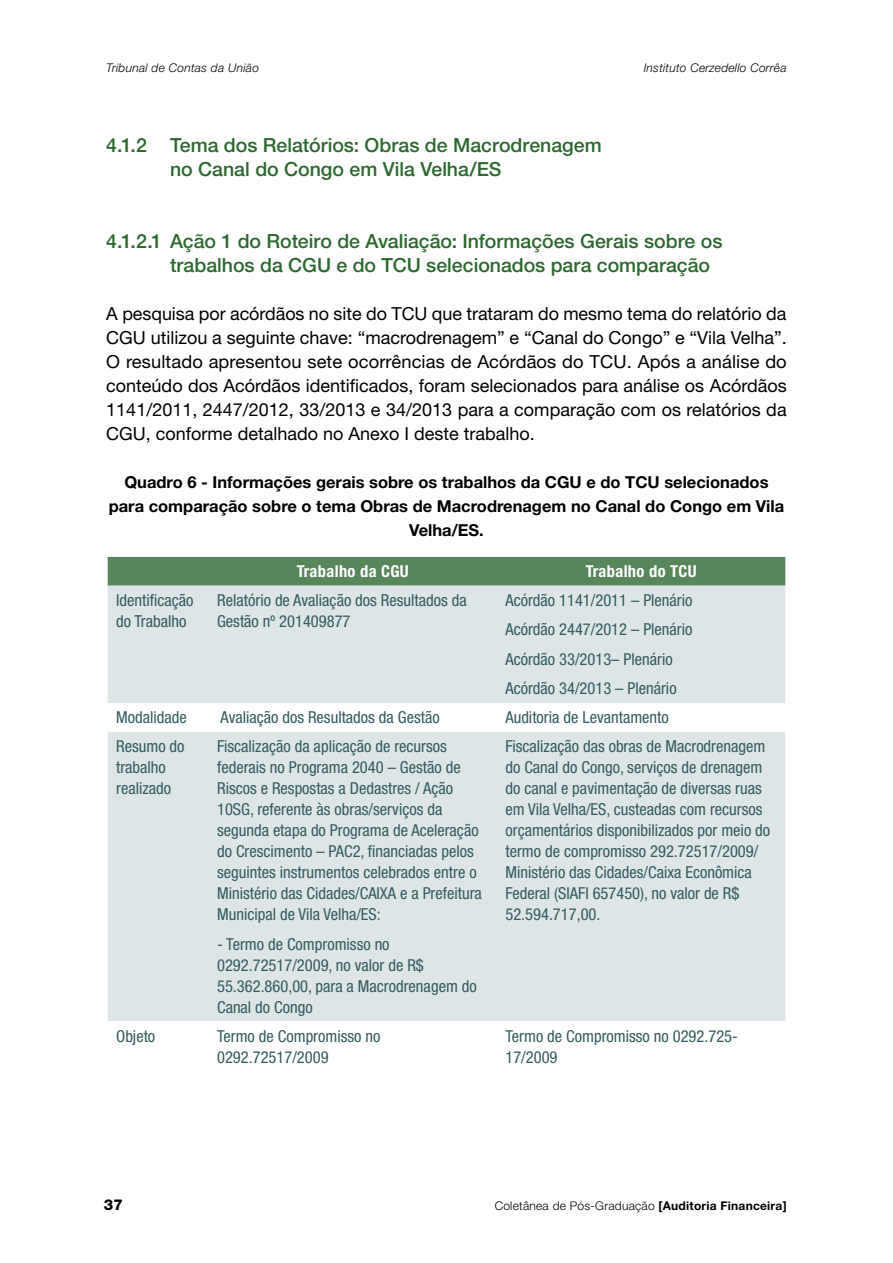
<style>
.page{position:relative;width:893px;height:1263px;background:#fff}
.page>*{position:absolute;margin:0;border:0;box-sizing:border-box;transform-origin:0 0}
.t1{font:500 19.5px/24px "Helvetica Neue LT Std";color:#2d6830}
.t2{font:18px/24px "Helvetica Neue LT Std";color:#000;text-align:justify}
.t3{font:condensed 16.5px/21px "Helvetica Neue LT Std";color:#355c5e}
.t4{font:700 16.5px/24px "Helvetica Neue LT Std";color:#000;text-align:center}
.t5{font:700 condensed 16.5px "Helvetica Neue LT Std";letter-spacing:.02em;color:#fff}
.t6{font:800 15px "Helvetica Neue LT Std";color:#000}
.t7{font:italic 300 12px "Helvetica Neue LT Std";letter-spacing:.02em;color:#000}
.t8{font:300 12px "Helvetica Neue LT Std";letter-spacing:.02em;color:#000}
.s1{font-weight:700}
</style>
<div class="page">
<div style="left:108px;top:557px;width:677px;height:29px;background:#57865a"></div>
<div style="left:108px;top:586px;width:677px;height:117px;background:#dde5e6"></div>
<div style="left:108px;top:732px;width:677px;height:289px;background:#dde5e6"></div>
<p class="t7" style="left:106px;top:61px;width:154px">Tribunal de Contas da União</p>
<p class="t7" style="left:644px;top:61px;width:144px">Instituto Cerzedello Corrêa</p>
<p class="t1" style="left:170px;top:132px;width:433px;text-indent:-64px">4.1.2 Tema dos Relatórios: Obras de Macrodrenagem no Canal do Congo em Vila Velha/ES</p>
<p class="t1" style="left:170px;top:228px;width:554px;text-indent:-64px">4.1.2.1 Ação 1 do Roteiro de Avaliação: Informações Gerais sobre os trabalhos da CGU e do TCU selecionados para comparação</p>
<p class="t2" style="left:106px;top:301px;width:682px">A pesquisa por acórdãos no site do TCU que trataram do mesmo tema do relatório da CGU utilizou a seguinte chave: “macrodrenagem” e “Canal do Congo” e “Vila Velha”.<br>O resultado apresentou sete ocorrências de Acórdãos do TCU. Após a análise do conteúdo dos Acórdãos identificados, foram selecionados para análise os Acórdãos 1141/2011, 2447/2012, 33/2013 e 34/2013 para a comparação com os relatórios da CGU, conforme detalhado no Anexo I deste trabalho.</p>
<p class="t4" style="left:109px;top:469px;width:677px">Quadro 6 - Informações gerais sobre os trabalhos da CGU e do TCU selecionados para comparação sobre o tema Obras de Macrodrenagem no Canal do Congo em Vila<br>Velha/ES.</p>
<p class="t5" style="left:297px;top:561px;width:114px">Trabalho da CGU</p>
<p class="t5" style="left:586px;top:561px;width:112px">Trabalho do TCU</p>
<p class="t3" style="left:116px;top:589px;width:79px">Identificação do Trabalho</p>
<p class="t3" style="left:217px;top:589px;width:251px">Relatório de Avaliação dos Resultados da<br>Gestão nº 201409877</p>
<p class="t3" style="left:505px;top:585px;width:189px;line-height:29.5px">Acórdão 1141/2011 – Plenário<br>Acórdão 2447/2012 – Plenário<br>Acórdão 33/2013– Plenário<br>Acórdão 34/2013 – Plenário</p>
<p class="t3" style="left:116px;top:707px;width:72px">Modalidade</p>
<p class="t3" style="left:220px;top:707px;width:221px">Avaliação dos Resultados da Gestão</p>
<p class="t3" style="left:505px;top:707px;width:165px">Auditoria de Levantamento</p>
<p class="t3" style="left:116px;top:736px;width:70px">Resumo do trabalho realizado</p>
<p class="t3" style="left:217px;top:736px;width:266px">Fiscalização da aplicação de recursos federais no Programa 2040 – Gestão de Riscos e Respostas a Dedastres / Ação 10SG, referente às obras/serviços da segunda etapa do Programa de Aceleração do Crescimento – PAC2, financiadas pelos seguintes instrumentos celebrados entre o Ministério das Cidades/CAIXA e a Prefeitura Municipal de Vila Velha/ES:</p>
<p class="t3" style="left:217px;top:933px;width:261px">- Termo de Compromisso no<br>0292.72517/2009, no valor de R$<br>55.362.860,00, para a Macrodrenagem do<br>Canal do Congo</p>
<p class="t3" style="left:505px;top:736px;width:266px">Fiscalização das obras de Macrodrenagem do Canal do Congo, serviços de drenagem do canal e pavimentação de diversas ruas em Vila Velha/ES, custeadas com recursos orçamentários disponibilizados por meio do termo de compromisso 292.72517/2009/ Ministério das Cidades/Caixa Econômica Federal (SIAFI 657450), no valor de R$ 52.594.717,00.</p>
<p class="t3" style="left:116px;top:1025px;width:41px">Objeto</p>
<p class="t3" style="left:217px;top:1025px;width:165px">Termo de Compromisso no<br>0292.72517/2009</p>
<p class="t3" style="left:505px;top:1025px;width:234px">Termo de Compromisso no 0292.725-<br>17/2009</p>
<p class="t6" style="left:104px;top:1195px;width:20px">37</p>
<p class="t8" style="left:495px;top:1198px;width:293px">Coletânea de Pós-Graduação <span class="s1">[Auditoria Financeira]</span></p>
</div>
